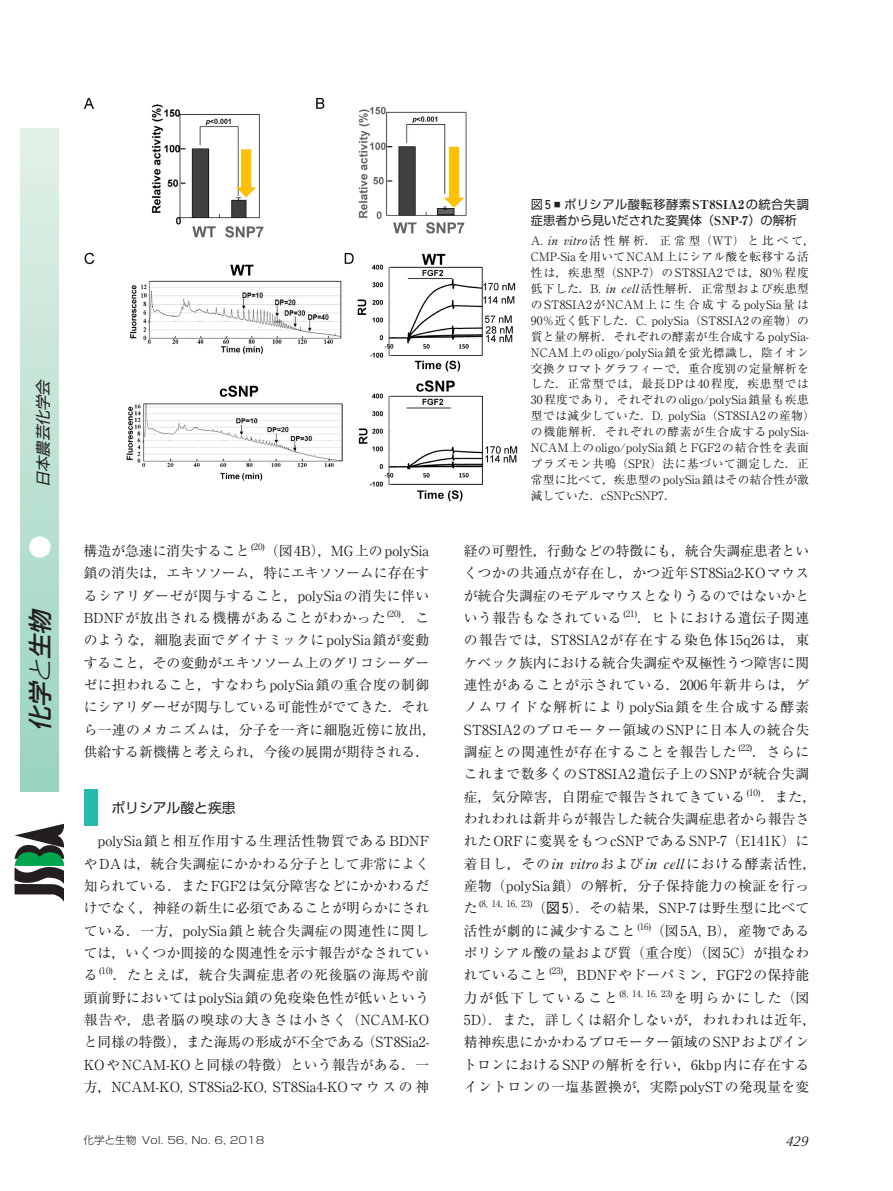
<style>
.page{position:relative;width:893px;height:1191px;background:#fff}
.page>*{position:absolute;margin:0;border:0;box-sizing:border-box;transform-origin:0 0}
.t1{font:italic 500 24px "Shin Go Pr 6";color:#231f20}
.t2{font:500 24px "Shin Go Pr 6";color:#fff}
.t3{font:italic 15.15px "Shin Go Pr 6";color:#231f20}
.t4{font:13.8px/22.4px "Ryumin Pr 6";letter-spacing:.015em;color:#231f20}
.t5{font:13.8px "Shin Go Pr 6";color:#231f20}
.t6{font:italic 13.8px "Optima Nova LT Pro";color:#231f20}
.t7{font:12.15px/15.9px "Shin Go Pr 6";color:#231f20}
.t8{font:11.7px/15.9px "Ryumin Pr 6";letter-spacing:.025em;color:#231f20}
.t9{font:300 10.05px "Shin Go Pr 6";color:#231f20;scale:1.13 1}
.s1{font-weight:300}
.s2{font-family:"Koz Min Pro"}
.s3{font-family:"MO Suuji HB J Fn";font-size:12.9px}
.s4{font-family:"Ryumin Pr 6";font-weight:800}
.s5{font-family:"Shin Go Pr 6"}
.s6{font-family:"MO Suuji HB J Fn";font-size:14.55px}
.s7{font-size:10.65px}
</style>
<div class="page">
<div style="left:84px;top:789px;width:14px;height:36px;background:#25bcac"></div>
<div style="left:20px;top:128px;width:38px;height:663px;background:linear-gradient(to bottom,#e3f1e6,#99d3c0)"></div>
<svg style="left:14px;top:823px;width:50px;height:78px"></svg>
<img style="left:83px;top:97px;width:434px;height:405px">
<p class="t3" style="left:30px;top:487px;width:113px;rotate:-90deg">日本農芸化学会</p>
<h1 class="t2" style="left:20px;top:559px;width:25px;rotate:-90deg">●</h1>
<h1 class="t1" style="left:20px;top:731px;width:154px;rotate:-90deg">化学<span class="s1">と</span>生物　</h1>
<p class="t4" style="left:84px;top:539px;width:354px">構造が急速に消失すること <sup>(20)</sup>（図4B）<span class="s2">，</span>MG上のpolySia鎖の消失は<span class="s2">，</span>エキソソーム<span class="s2">，</span>特にエキソソームに存在するシアリダーゼが関与すること<span class="s2">，</span>polySiaの消失に伴い<br>BDNFが放出される機構があることがわかった<sup>(20)</sup><span class="s2">．</span>このような<span class="s2">，</span>細胞表面でダイナミックにpolySia鎖が変動すること<span class="s2">，</span>その変動がエキソソーム上のグリコシーダーゼに担われること<span class="s2">，</span>すなわちpolySia鎖の重合度の制御にシアリダーゼが関与している可能性がでてきた<span class="s2">．</span>それら一連のメカニズムは<span class="s2">，</span>分子を一斉に細胞近傍に放出<span class="s2">，</span>供給する新機構と考えられ<span class="s2">，</span>今後の展開が期待される<span class="s2">．</span></p>
<p class="t5" style="left:111px;top:796px;width:126px">ポリシアル酸と疾患</p>
<p class="t4" style="left:84px;top:829px;width:347px;text-align:justify;text-indent:14px">polySia鎖と相互作用する生理活性物質であるBDNFやDAは<span class="s2">，</span>統合失調症にかかわる分子として非常によく知られている<span class="s2">．</span>またFGF2は気分障害などにかかわるだけでなく<span class="s2">，</span>神経の新生に必須であることが明らかにされている<span class="s2">．</span>一方<span class="s2">，</span>polySia鎖と統合失調症の関連性に関しては<span class="s2">，</span>いくつか間接的な関連性を示す報告がなされている<sup>(10)</sup><span class="s2">．</span>たとえば<span class="s2">，</span>統合失調症患者の死後脳の海馬や前頭前野においてはpolySia鎖の免疫染色性が低いという報告や<span class="s2">，</span>患者脳の嗅球の大きさは小さく（NCAM-KOと同様の特徴）<span class="s2">，</span>また海馬の形成が不全である（ST8Sia2- KOやNCAM-KOと同様の特徴）という報告がある<span class="s2">．</span>一方<span class="s2">，</span>NCAM-KO, ST8Sia2-KO, ST8Sia4-KOマウスの神</p>
<p class="t7" style="left:531px;top:196px;width:279px">図<span class="s3">5</span> <sup>■</sup> ポリシアル酸転移酵素<span class="s4">ST8SIA2</span>の統合失調症患者から見いだされた変異体（<span class="s4">SNP-7</span>）の解析</p>
<p class="t8" style="left:531px;top:232px;width:285px">A. in vitro活性解析<span class="s2">．</span>正常型（WT）と比べて<span class="s2">，<br></span>CMP-Siaを用いてNCAM上にシアル酸を転移する活性は<span class="s2">，</span>疾患型（SNP-7）のST8SIA2では<span class="s2">，</span>80<span class="s1">％</span>程度低下した<span class="s2">．</span>B. in cell活性解析<span class="s2">．</span>正常型および疾患型のST8SIA2がNCAM上に生合成するpolySia量は<br>90<span class="s1">％</span>近く低下した<span class="s2">．</span>C. polySia（ST8SIA2の産物）の質と量の解析<span class="s2">．</span>それぞれの酵素が生合成するpolySia-<br>NCAM上のoligo/polySia鎖を蛍光標識し<span class="s2">，</span>陰イオン交換クロマトグラフィーで<span class="s2">，</span>重合度別の定量解析をした<span class="s2">．</span>正常型では<span class="s2">，</span>最長DPは40程度<span class="s2">，</span>疾患型では<br>30程度であり<span class="s2">，</span>それぞれのoligo/polySia鎖量も疾患型では減少していた<span class="s2">．</span>D. polySia（ST8SIA2の産物）の機能解析<span class="s2">．</span>それぞれの酵素が生合成するpolySia-<br>NCAM上のoligo/polySia鎖とFGF2の結合性を表面プラズモン共鳴（SPR）法に基づいて測定した<span class="s2">．</span>正常型に比べて<span class="s2">，</span>疾患型のpolySia鎖はその結合性が激減していた<span class="s2">．</span>cSNPcSNP7<span class="s2">．</span></p>
<p class="t4" style="left:463px;top:539px;width:354px">経の可塑性<span class="s2">，</span>行動などの特徴にも<span class="s2">，</span>統合失調症患者といくつかの共通点が存在し<span class="s2">，</span>かつ近年ST8Sia2-KOマウスが統合失調症のモデルマウスとなりうるのではないかという報告もなされている <sup>(21)</sup><span class="s2">．</span>ヒトにおける遺伝子関連の報告では<span class="s2">，</span>ST8SIA2が存在する染色体15q26は<span class="s2">，</span>東ケベック族内における統合失調症や双極性うつ障害に関連性があることが示されている<span class="s2">．</span>2006年新井らは<span class="s2">，</span>ゲノムワイドな解析によりpolySia鎖を生合成する酵素<br>ST8SIA2のプロモーター領域のSNPに日本人の統合失調症との関連性が存在することを報告した <sup>(22)</sup><span class="s2">．</span>さらにこれまで数多くのST8SIA2遺伝子上のSNPが統合失調症<span class="s2">，</span>気分障害<span class="s2">，</span>自閉症で報告されてきている <sup>(10)</sup><span class="s2">．</span>また<span class="s2">，</span>われわれは新井らが報告した統合失調症患者から報告されたORFに変異をもつcSNPであるSNP-7（E141K）に着目し<span class="s2">，</span>そのin vitroおよびin cellにおける酵素活性<span class="s2">，</span>産物（polySia鎖）の解析<span class="s2">，</span>分子保持能力の検証を行った <sup>(8,</sup> <sup>14,</sup> <sup>16,</sup> <sup>23)</sup>（<span class="s5">図</span><span class="s6">5</span>）<span class="s2">．</span>その結果<span class="s2">，</span>SNP-7は野生型に比べて活性が劇的に減少すること<sup>(16)</sup>（図5A, B）<span class="s2">，</span>産物であるポリシアル酸の量および質（重合度）（図5C）が損なわれていること <sup>(23)</sup><span class="s2">，</span>BDNFやドーパミン<span class="s2">，</span>FGF2の保持能力が低下していること<sup>(8,</sup> <sup>14,</sup> <sup>16,</sup> <sup>23)</sup>を明らかにした（図<br>5D）<span class="s2">．</span>また<span class="s2">，</span>詳しくは紹介しないが<span class="s2">，</span>われわれは近年<span class="s2">，</span>精神疾患にかかわるプロモーター領域のSNPおよびイントロンにおけるSNPの解析を行い<span class="s2">，</span>6kbp内に存在するイントロンの一塩基置換が<span class="s2">，</span>実際polySTの発現量を変</p>
<p class="t9" style="left:83px;top:1131px;width:162px"><span class="s7">化学と生物</span> Vol. 56, No. 6, 2018</p>
<p class="t6" style="left:786px;top:1132px;width:24px">429</p>
</div>
